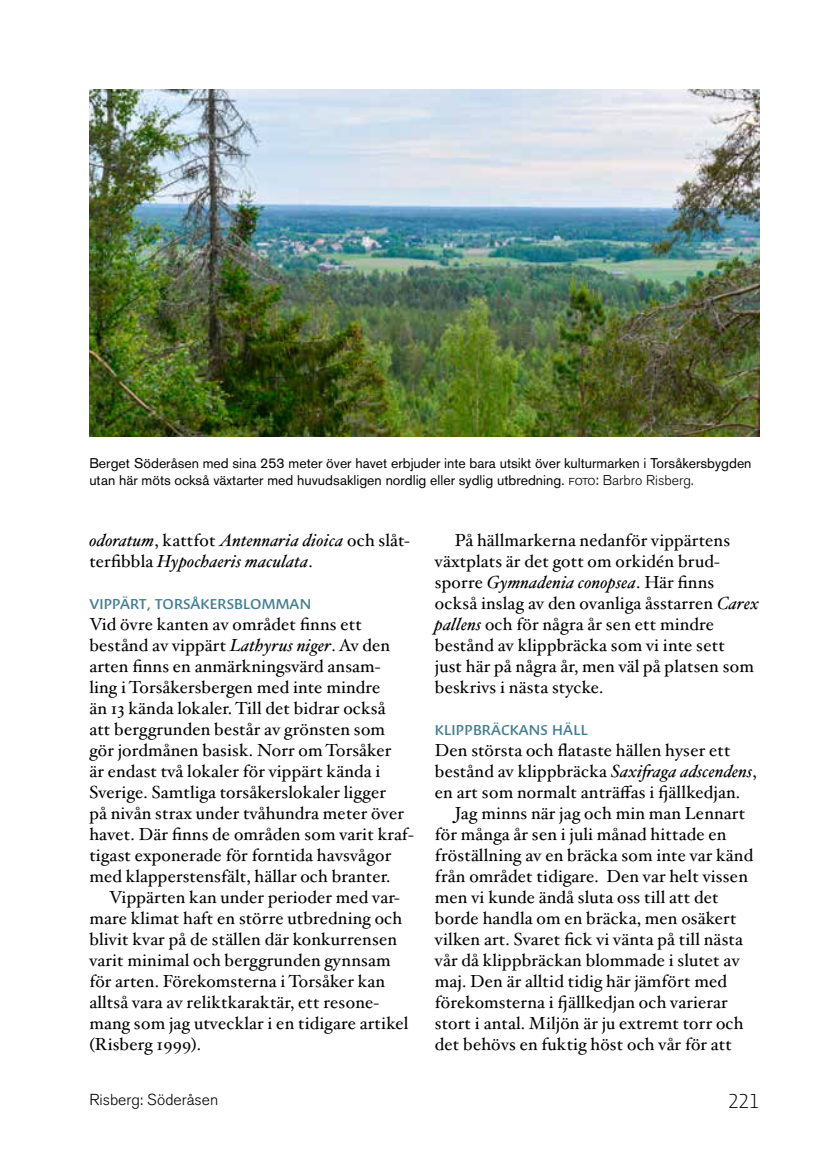
<style>
.page{position:relative;width:834px;height:1166px;background:#fff}
.page>*{position:absolute;margin:0;border:0;box-sizing:border-box;transform-origin:0 0}
.t1{font:300 21px "Massif Pro";color:#000}
.t2{font:17.5px/21px "Hoefler Txt";letter-spacing:.01em;color:#000}
.t3{font:italic 17.5px/21px "Hoefler Txt";letter-spacing:.01em;color:#000}
.t4{font:300 15.75px "Akzidenz Grotesk Std";color:#000}
.t5{font:600 14.88px "Massif Pro";letter-spacing:.01em;color:#447d91}
.t6{font:14px/17.2px "Akzidenz Grotesk Std";color:#000}
.s1{font-weight:300}
.s2{font-weight:300;font-size:15.75px}
.s3{font-style:normal}
.s4{font-style:italic}
</style>
<div class="page">
<img style="left:89px;top:89px;width:670px;height:348px">
<p class="t6" style="left:89px;top:454px;width:663px">Berget Söderåsen med sina 253 meter över havet erbjuder inte bara utsikt över kulturmarken i Torsåkersbygden utan här möts också växtarter med huvudsakligen nordlig eller sydlig utbredning. <span class="s1">foto</span><span class="s2">:</span> <span class="s1">Barbro Risberg.</span></p>
<p class="t3" style="left:89px;top:529px;width:322px">odoratum<span class="s3">, kattfot</span> Antennaria dioica <span class="s3">och slåt&shy;terfibbla</span> Hypochaeris maculata<span class="s3">.</span></p>
<p class="t5" style="left:89px;top:594px;width:223px">VIPPÄRT, TORSÅKERSBLOMMAN</p>
<p class="t2" style="left:89px;top:613px;width:326px">Vid övre kanten av området finns ett bestånd av vippärt <span class="s4">Lathyrus niger</span>. Av den arten finns en anmärkningsvärd ansam-<br>ling i Torsåkersbergen med inte mindre<br>än 13 kända lokaler. Till det bidrar också<br>att berggrunden består av grönsten som gör jordmånen basisk. Norr om Torsåker<br>är endast två lokaler för vippärt kända i Sverige. Samtliga torsåkerslokaler ligger<br>på nivån strax under tvåhundra meter över havet. Där finns de områden som varit kraf&shy;tigast exponerade för forntida havsvågor med klapperstensfält, hällar och branter.</p>
<p class="t2" style="left:89px;top:886px;width:320px;text-indent:20px">Vippärten kan under perioder med var&shy;mare klimat haft en större utbredning och blivit kvar på de ställen där konkurrensen varit minimal och berggrunden gynnsam för arten. Förekomsterna i Torsåker kan alltså vara av reliktkaraktär, ett resone&shy;mang som jag utvecklar i en tidigare artikel (Risberg 1999).</p>
<p class="t2" style="left:435px;top:529px;width:325px;text-indent:20px">På hällmarkerna nedanför vippärtens växtplats är det gott om orkidén brud&shy;sporre <span class="s4">Gymnadenia conopsea</span>. Här finns också inslag av den ovanliga åsstarren <span class="s4">Carex pallens</span> och för några år sen ett mindre bestånd av klippbräcka som vi inte sett<br>just här på några år, men väl på platsen som beskrivs i nästa stycke.</p>
<p class="t5" style="left:435px;top:720px;width:155px">KLIPPBRÄCKANS HÄLL</p>
<p class="t2" style="left:435px;top:739px;width:297px">Den största och flataste hällen hyser ett</p>
<p class="t2" style="left:435px;top:760px;width:323px">bestånd av klippbräcka <span class="s4">Saxifraga adscendens</span>,</p>
<p class="t2" style="left:435px;top:781px;width:306px">en art som normalt anträffas i fjällkedjan.</p>
<p class="t2" style="left:454px;top:802px;width:292px">Jag minns när jag och min man Lennart</p>
<p class="t2" style="left:435px;top:823px;width:293px">för många år sen i juli månad hittade en</p>
<p class="t2" style="left:435px;top:844px;width:320px">fröställning av en bräcka som inte var känd</p>
<p class="t2" style="left:435px;top:865px;width:314px">från området tidigare. Den var helt vissen</p>
<p class="t2" style="left:435px;top:886px;width:285px">men vi kunde ändå sluta oss till att det</p>
<p class="t2" style="left:435px;top:907px;width:303px">borde handla om en bräcka, men osäkert</p>
<p class="t2" style="left:435px;top:928px;width:309px">vilken art. Svaret fick vi vänta på till nästa</p>
<p class="t2" style="left:435px;top:949px;width:306px">vår då klippbräckan blommade i slutet av</p>
<p class="t2" style="left:435px;top:970px;width:293px">maj. Den är alltid tidig här jämfört med</p>
<p class="t2" style="left:435px;top:991px;width:294px">förekomsterna i fjällkedjan och varierar</p>
<p class="t2" style="left:435px;top:1012px;width:310px">stort i antal. Miljön är ju extremt torr och</p>
<p class="t2" style="left:435px;top:1033px;width:298px">det behövs en fuktig höst och vår för att</p>
<p class="t4" style="left:89px;top:1090px;width:130px">Risberg: Söderåsen</p>
<p class="t1" style="left:727px;top:1087px;width:33px">221</p>
</div>
